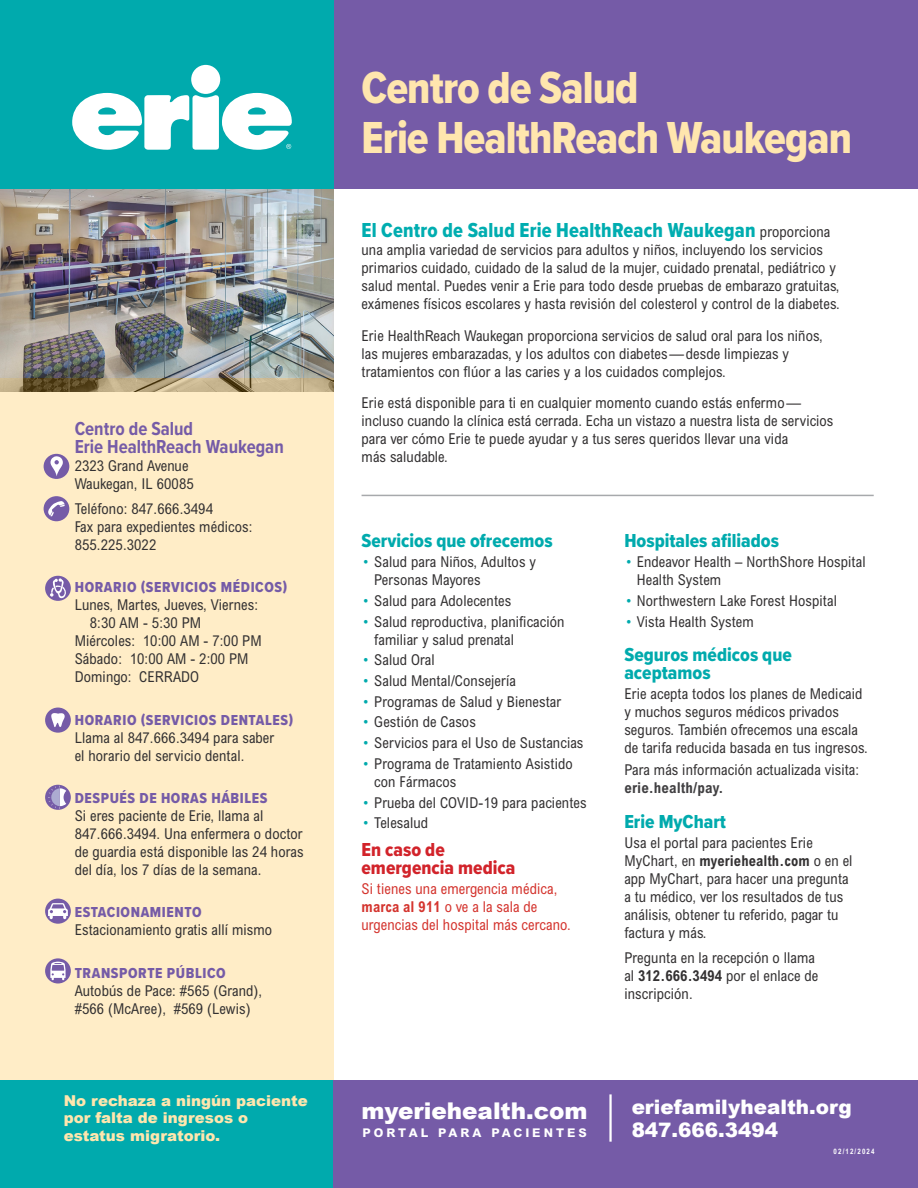
<style>
.page{position:relative;width:918px;height:1188px;background:#fff}
.page>*{position:absolute;margin:0;border:0;box-sizing:border-box;transform-origin:0 0}
.t1{font:46.5px/49.5px "Proxima Nova Cond Extrabld";letter-spacing:-.02em;color:#ffe6ae}
.t2{font:900 23.1px "Arial";color:#fff}
.t3{font:21px "Proxima Nova Cond Extrabld";letter-spacing:.01em;color:#00adb0}
.t4{font:900 19.95px/23px "Arial";color:#fff}
.t5{font:19.5px/18px "Proxima Nova Cond Extrabld";color:#00aaad}
.t6{font:700 19.5px/18px "Proxima Nova Cond";color:#755ba7}
.t7{font:19.5px/18px "Proxima Nova Cond Extrabld";color:#d2232a}
.t8{font:condensed 15px/18px "Arial MT Std";letter-spacing:.01em;color:#333132}
.t9{font:15px "Proxima Nova Cond Extrabld";letter-spacing:.04em;color:#755ba7}
.t10{font:condensed 15px/18px "Arial MT Std";letter-spacing:.01em;color:#d4342e}
.t11{font:900 15px/17.2px "Arial";color:#ffe6ae}
.t12{font:700 condensed 15px "Arial MT Std";letter-spacing:.01em;color:#414042}
.t13{font:800 12px "Arial MT Std";letter-spacing:.25em;color:#fff}
.t14{font:700 7.5px "Arial Narrow";letter-spacing:.15em;color:#fff}
.s1{font-family:"Arial MT Std";font-stretch:condensed;font-size:15px;color:#333132}
.s2{font-weight:300;color:#00aaad}
.s3{font-weight:700}
</style>
<div class="page">
<div style="left:0;top:0;width:334px;height:189px;background:#00aaad"></div>
<div style="left:0;top:1080px;width:340px;height:108px;background:#00aaad"></div>
<div style="left:334px;top:0;width:584px;height:189px;background:#755ba7"></div>
<div style="left:0;top:378px;width:334px;height:702px;background:#ffedc7"></div>
<div style="left:334px;top:1080px;width:584px;height:108px;background:#755ba7"></div>
<img style="left:0;top:189px;width:334px;height:203px">
<div style="left:191px;top:65px;width:29px;height:29px;background:#fff;border-radius:50%"></div>
<svg style="left:72px;top:93px;width:220px;height:57px"></svg>
<hr style="left:609px;top:1094px;width:3px;height:48px;background:#fff">
<div style="left:44px;top:496px;width:25px;height:25px;background:#755ba7;border-radius:50%"></div>
<svg style="left:48px;top:501px;width:17px;height:15px"></svg>
<div style="left:44px;top:454px;width:25px;height:25px;background:#755ba7;border-radius:50%"></div>
<svg style="left:50px;top:456px;width:13px;height:20px"></svg>
<hr style="left:362px;top:495px;width:512px;height:1px;background:#a7a9ac">
<div style="left:45px;top:576px;width:26px;height:25px;background:#755ba7;border-radius:50%"></div>
<svg style="left:50px;top:578px;width:16px;height:20px"></svg>
<svg style="left:45px;top:958px;width:26px;height:26px"></svg>
<svg style="left:50px;top:962px;width:16px;height:19px"></svg>
<div style="left:45px;top:899px;width:26px;height:25px;background:#755ba7;border-radius:50%"></div>
<svg style="left:48px;top:903px;width:20px;height:16px"></svg>
<div style="left:45px;top:785px;width:26px;height:25px;background:#755ba7;border-radius:50%"></div>
<svg style="left:48px;top:786px;width:18px;height:23px"></svg>
<div style="left:45px;top:708px;width:26px;height:25px;background:#755ba7;border-radius:50%"></div>
<svg style="left:51px;top:713px;width:14px;height:14px"></svg>
<h3 class="t6" style="left:75px;top:419px;width:211px">Centro de Salud<br>Erie HealthReach Waukegan</h3>
<p class="t8" style="left:75px;top:457px;width:121px">2323 Grand Avenue<br>Waukegan, IL 60085</p>
<p class="t8" style="left:75px;top:500px;width:179px">Teléfono: 847.666.3494<br>Fax para expedientes médicos:<br>855.225.3022</p>
<p class="t9" style="left:75px;top:576px;width:214px">HORARIO (SERVICIOS MÉDICOS)</p>
<p class="t8" style="left:75px;top:596px;width:185px">Lunes, Martes, Jueves, Viernes:</p>
<p class="t8" style="left:90px;top:614px;width:113px">8:30 AM - 5:30 PM</p>
<p class="t8" style="left:75px;top:632px;width:189px">Miércoles: 10:00 AM - 7:00 PM</p>
<p class="t8" style="left:75px;top:650px;width:175px">Sábado: 10:00 AM - 2:00 PM</p>
<p class="t8" style="left:75px;top:668px;width:126px">Domingo: CERRADO</p>
<p class="t9" style="left:75px;top:709px;width:220px">HORARIO (SERVICIOS DENTALES)</p>
<p class="t8" style="left:75px;top:728px;width:201px">Llama al 847.666.3494 para saber el horario del servicio dental.</p>
<p class="t9" style="left:75px;top:787px;width:194px">DESPUÉS DE HORAS HÁBILES</p>
<p class="t8" style="left:75px;top:806px;width:230px">Si eres paciente de Erie, llama al 847.666.3494. Una enfermera o doctor de guardia está disponible las 24 horas del día, los 7 días de la semana.</p>
<p class="t9" style="left:75px;top:901px;width:128px">ESTACIONAMIENTO</p>
<p class="t8" style="left:75px;top:921px;width:199px">Estacionamiento gratis allí mismo</p>
<p class="t9" style="left:75px;top:962px;width:153px">TRANSPORTE PÚBLICO</p>
<p class="t8" style="left:75px;top:981px;width:189px">Autobús de Pace: #565 (Grand), #566 (McAree), #569 (Lewis)</p>
<h1 class="t1" style="left:362px;top:62px;width:492px">Centro de Salud<br>Erie HealthReach Waukegan</h1>
<h3 class="t3" style="left:362px;top:215px;width:470px">El Centro de Salud Erie HealthReach Waukegan <span class="s1">proporciona</span></h3>
<p class="t8" style="left:362px;top:241px;width:480px">una amplia variedad de servicios para adultos y niños, incluyendo los servicios primarios cuidado, cuidado de la salud de la mujer, cuidado prenatal, pediátrico y salud mental. Puedes venir a Erie para todo desde pruebas de embarazo gratuitas, exámenes físicos escolares y hasta revisión del colesterol y control de la diabetes.</p>
<p class="t8" style="left:362px;top:326px;width:463px">Erie HealthReach Waukegan proporciona servicios de salud oral para los niños, las mujeres embarazadas, y los adultos con diabetes — desde limpiezas y tratamientos con flúor a las caries y a los cuidados complejos.</p>
<p class="t8" style="left:362px;top:394px;width:473px">Erie está disponible para ti en cualquier momento cuando estás enfermo — incluso cuando la clínica está cerrada. Echa un vistazo a nuestra lista de servicios para ver cómo Erie te puede ayudar y a tus seres queridos llevar una vida<br>más saludable.</p>
<h3 class="t5" style="left:362px;top:531px;width:193px">Servicios que ofrecemos</h3>
<p class="t8" style="left:374px;top:553px;width:163px;text-indent:-13px"><span class="s2">•</span> Salud para Niños, Adultos y<br>Personas Mayores</p>
<p class="t8" style="left:362px;top:591px;width:151px"><span class="s2">•</span> Salud para Adolecentes</p>
<p class="t8" style="left:374px;top:612px;width:192px;text-indent:-13px"><span class="s2">•</span> Salud reproductiva, planificación familiar y salud prenatal</p>
<p class="t8" style="left:362px;top:651px;width:75px"><span class="s2">•</span> Salud Oral</p>
<p class="t8" style="left:362px;top:672px;width:156px"><span class="s2">•</span> Salud Mental/Consejería</p>
<p class="t8" style="left:362px;top:692px;width:201px"><span class="s2">•</span> Programas de Salud y Bienestar</p>
<p class="t8" style="left:362px;top:713px;width:116px"><span class="s2">•</span> Gestión de Casos</p>
<p class="t8" style="left:362px;top:734px;width:223px"><span class="s2">•</span> Servicios para el Uso de Sustancias</p>
<p class="t8" style="left:374px;top:754px;width:200px;text-indent:-13px"><span class="s2">•</span> Programa de Tratamiento Asistido con Fármacos</p>
<p class="t8" style="left:362px;top:793px;width:227px"><span class="s2">•</span> Prueba del COVID-19 para pacientes</p>
<p class="t8" style="left:362px;top:814px;width:68px"><span class="s2">•</span> Telesalud</p>
<h3 class="t7" style="left:362px;top:840px;width:155px">En caso de emergencia medica</h3>
<p class="t10" style="left:362px;top:880px;width:211px">Si tienes una emergencia médica, <span class="s3">marca al 911</span> o ve a la sala de urgencias del hospital más cercano.</p>
<h3 class="t5" style="left:624px;top:531px;width:156px">Hospitales afiliados</h3>
<p class="t8" style="left:637px;top:553px;width:230px;text-indent:-12px"><span class="s2">•</span> Endeavor Health – NorthShore Hospital<br>Health System</p>
<p class="t8" style="left:624px;top:591px;width:214px"><span class="s2">•</span> Northwestern Lake Forest Hospital</p>
<p class="t8" style="left:624px;top:612px;width:131px"><span class="s2">•</span> Vista Health System</p>
<h3 class="t5" style="left:624px;top:645px;width:169px">Seguros médicos que aceptamos</h3>
<p class="t8" style="left:624px;top:685px;width:245px">Erie acepta todos los planes de Medicaid y muchos seguros médicos privados seguros. También ofrecemos una escala de tarifa reducida basada en tus ingresos.</p>
<p class="t8" style="left:624px;top:760px;width:236px">Para más información actualizada visita:</p>
<p class="t12" style="left:624px;top:779px;width:101px">erie.health/pay.</p>
<h3 class="t5" style="left:624px;top:812px;width:103px">Erie MyChart</h3>
<p class="t8" style="left:624px;top:834px;width:230px">Usa el portal para pacientes Erie<br>MyChart, en <span class="s3">myeriehealth.com</span> o en el app MyChart, para hacer una pregunta a tu médico, ver los resultados de tus análisis, obtener tu referido, pagar tu factura y más.</p>
<p class="t8" style="left:624px;top:948px;width:195px">Pregunta en la recepción o llama al <span class="s3">312.666.3494</span> por el enlace de inscripción.</p>
<p class="t11" style="left:64px;top:1092px;width:246px">No rechaza a ningún paciente por falta de ingresos o estatus migratorio.</p>
<h2 class="t2" style="left:362px;top:1094px;width:228px">myeriehealth.com</h2>
<p class="t13" style="left:363px;top:1125px;width:226px">PORTAL PARA PACIENTES</p>
<h3 class="t4" style="left:632px;top:1094px;width:222px">eriefamilyhealth.org<br>847.666.3494</h3>
<p class="t14" style="left:834px;top:1145px;width:42px">02/12/2024</p>
</div>
